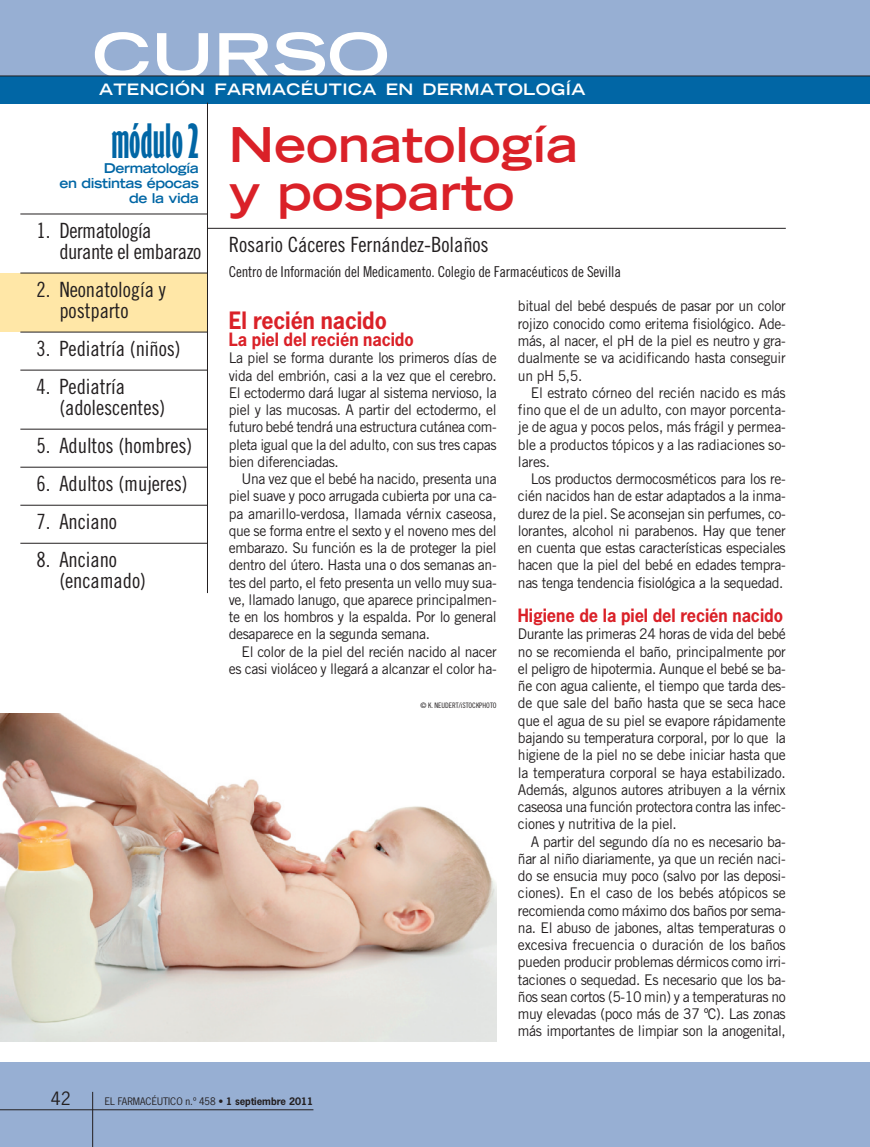
<style>
.page{position:relative;width:870px;height:1147px;background:#fff}
.page>*{position:absolute;margin:0;border:0;box-sizing:border-box;transform-origin:0 0}
.t1{font:700 expanded 60px "Trade Gothic LT Std";color:#fff;scale:1.1 1}
.t2{font:700 expanded 48px/48px "Trade Gothic LT Std";color:#da2128}
.t3{font:43.5px "Gill Sans Std Bold Extra Cond";color:#0166a5}
.t4{font:700 22.5px "News Gothic Std";letter-spacing:-.005em;color:#da2128;scale:.95 1}
.t5{font:21px/21px "Trade Gothic LT Std Cn 18";letter-spacing:-.005em;color:#231f20}
.t6{font:21px/21px "Trade Gothic LT Std Cn 18";letter-spacing:-.025em;color:#231f20}
.t7{font:700 17.25px "News Gothic Std";letter-spacing:-.005em;color:#da2128;scale:.95 1}
.t8{font:17.25px "News Gothic Std";color:#231f20}
.t9{font:700 expanded 15.75px "Trade Gothic LT Std";letter-spacing:.025em;color:#fff}
.t10{font:15px "Trade Gothic LT Std Cn 18";letter-spacing:-.01em;color:#231f20}
.t11{font:14.7px/17.2px "Trade Gothic LT Std";letter-spacing:-.025em;color:#231f20;text-align:justify;scale:.95 1}
.t12{font:700 expanded 13.5px/15px "Trade Gothic LT Std";letter-spacing:-.025em;color:#0166a5;text-align:right}
.t13{font:9.75px "News Gothic Std";color:#231f20}
.t14{font:7.5px "Trade Gothic LT Std Cn 18";letter-spacing:-.005em;color:#231f20}
.s1{font-weight:700}
</style>
<div class="page">
<div style="left:0;top:0;width:870px;height:103px;background:#97afd3"></div>
<div style="left:0;top:1062px;width:870px;height:84px;background:#97afd3"></div>
<div style="left:0;top:76px;width:870px;height:27px;background:#0166a5"></div>
<hr style="left:0;top:1109px;width:313px;height:1px;background:#231f20">
<hr style="left:92px;top:1091px;width:1px;height:55px;background:#231f20">
<hr style="left:0;top:76px;width:870px;height:1px;background:#231f20">
<div style="left:0;top:273px;width:207px;height:59px;background:#ffe7a7"></div>
<hr style="left:207px;top:228px;width:579px;height:1px;background:#231f20">
<hr style="left:20px;top:214px;width:187px;height:1px;background:#231f20">
<hr style="left:20px;top:273px;width:187px;height:1px;background:#231f20">
<hr style="left:20px;top:332px;width:187px;height:1px;background:#231f20">
<hr style="left:20px;top:370px;width:187px;height:1px;background:#231f20">
<hr style="left:20px;top:429px;width:187px;height:1px;background:#231f20">
<hr style="left:20px;top:467px;width:187px;height:1px;background:#231f20">
<hr style="left:20px;top:505px;width:187px;height:1px;background:#231f20">
<hr style="left:20px;top:543px;width:187px;height:1px;background:#231f20">
<hr style="left:207px;top:103px;width:1px;height:490px;background:#231f20">
<img style="left:0;top:713px;width:497px;height:328px">
<h1 class="t1" style="left:93px;top:27px;width:271px">CURSO</h1>
<p class="t9" style="left:99px;top:82px;width:488px">ATENCIÓN FARMACÉUTICA EN DERMATOLOGÍA</p>
<h3 class="t3" style="left:111px;top:127px;width:89px">módulo 2</h3>
<p class="t12" style="left:60px;top:161px;width:141px">Dermatología<br>en distintas épocas de la vida</p>
<h2 class="t2" style="left:229px;top:123px;width:351px">Neonatología y posparto</h2>
<h3 class="t5" style="left:229px;top:236px;width:262px">Rosario Cáceres Fernández-Bolaños</h3>
<p class="t10" style="left:229px;top:266px;width:394px">Centro de Información del Medicamento. Colegio de Farmacéuticos de Sevilla</p>
<h3 class="t6" style="left:59px;top:222px;width:143px;text-indent:-23px">1. Dermatología durante el embarazo</h3>
<h3 class="t5" style="left:59px;top:281px;width:108px;text-indent:-23px">2. Neonatología y postparto</h3>
<h3 class="t5" style="left:37px;top:340px;width:146px">3. Pediatría (niños)</h3>
<h3 class="t5" style="left:59px;top:378px;width:107px;text-indent:-23px">4. Pediatría (adolescentes)</h3>
<h3 class="t5" style="left:37px;top:437px;width:157px">5. Adultos (hombres)</h3>
<h3 class="t5" style="left:37px;top:475px;width:153px">6. Adultos (mujeres)</h3>
<h3 class="t5" style="left:37px;top:513px;width:82px">7. Anciano</h3>
<h3 class="t5" style="left:59px;top:551px;width:88px;text-indent:-23px">8. Anciano (encamado)</h3>
<p class="t11" style="left:518px;top:299px;width:284px">bitual del bebé después de pasar por un color rojizo conocido como eritema fisiológico. Ade&shy;más, al nacer, el pH de la piel es neutro y gra&shy;dualmente se va acidificando hasta conseguir un pH 5,5.</p>
<p class="t11" style="left:518px;top:385px;width:283px;text-indent:13px">El estrato córneo del recién nacido es más fino que el de un adulto, con mayor porcenta&shy;je de agua y pocos pelos, más frágil y permea&shy;ble a productos tópicos y a las radiaciones so&shy;lares.</p>
<p class="t11" style="left:518px;top:472px;width:284px;text-indent:13px">Los productos dermocosméticos para los re&shy;cién nacidos han de estar adaptados a la inma&shy;durez de la piel. Se aconsejan sin perfumes, co&shy;lorantes, alcohol ni parabenos. Hay que tener en cuenta que estas características especiales hacen que la piel del bebé en edades tempra&shy;nas tenga tendencia fisiológica a la sequedad.</p>
<p class="t7" style="left:518px;top:607px;width:281px">Higiene de la piel del recién nacido</p>
<p class="t11" style="left:518px;top:627px;width:284px">Durante las primeras 24 horas de vida del bebé no se recomienda el baño, principalmente por el peligro de hipotermia. Aunque el bebé se ba&shy;ñe con agua caliente, el tiempo que tarda des&shy;de que sale del baño hasta que se seca hace que el agua de su piel se evapore rápidamente bajando su temperatura corporal, por lo que la higiene de la piel no se debe iniciar hasta que la temperatura corporal se haya estabilizado.<br>Además, algunos autores atribuyen a la vérnix caseosa una función protectora contra las infec&shy;ciones y nutritiva de la piel.</p>
<p class="t11" style="left:518px;top:834px;width:284px;text-indent:13px">A partir del segundo día no es necesario ba&shy;ñar al niño diariamente, ya que un recién naci&shy;do se ensucia muy poco (salvo por las deposi&shy;ciones). En el caso de los bebés atópicos se recomienda como máximo dos baños por sema&shy;na. El abuso de jabones, altas temperaturas o excesiva frecuencia o duración de los baños pueden producir problemas dérmicos como irri&shy;taciones o sequedad. Es necesario que los ba&shy;ños sean cortos (5-10 min) y a temperaturas no muy elevadas (poco más de 37 ºC). Las zonas más importantes de limpiar son la anogenital,</p>
<h3 class="t4" style="left:229px;top:310px;width:168px">El recién nacido</h3>
<p class="t7" style="left:229px;top:331px;width:196px">La piel del recién nacido</p>
<p class="t11" style="left:229px;top:351px;width:284px">La piel se forma durante los primeros días de vida del embrión, casi a la vez que el cerebro.<br>El ectodermo dará lugar al sistema nervioso, la piel y las mucosas. A partir del ectodermo, el futuro bebé tendrá una estructura cutánea com&shy;pleta igual que la del adulto, con sus tres capas bien diferenciadas.</p>
<p class="t11" style="left:229px;top:472px;width:283px;text-indent:13px">Una vez que el bebé ha nacido, presenta una piel suave y poco arrugada cubierta por una ca&shy;pa amarillo-verdosa, llamada vérnix caseosa, que se forma entre el sexto y el noveno mes del embarazo. Su función es la de proteger la piel dentro del útero. Hasta una o dos semanas an&shy;tes del parto, el feto presenta un vello muy sua&shy;ve, llamado lanugo, que aparece principalmen&shy;te en los hombros y la espalda. Por lo general desaparece en la segunda semana.</p>
<p class="t11" style="left:229px;top:644px;width:283px;text-align:right">El color de la piel del recién nacido al nacer es casi violáceo y llegará a alcanzar el color ha-</p>
<p class="t14" style="left:421px;top:702px;width:78px">© K. NEUDERT/iSTOCKPHOTO</p>
<p class="t8" style="left:51px;top:1090px;width:21px">42</p>
<p class="t13" style="left:105px;top:1096px;width:210px">EL FARMACÉUTICO n.º 458 • <span class="s1">1 septiembre 2011</span></p>
</div>
